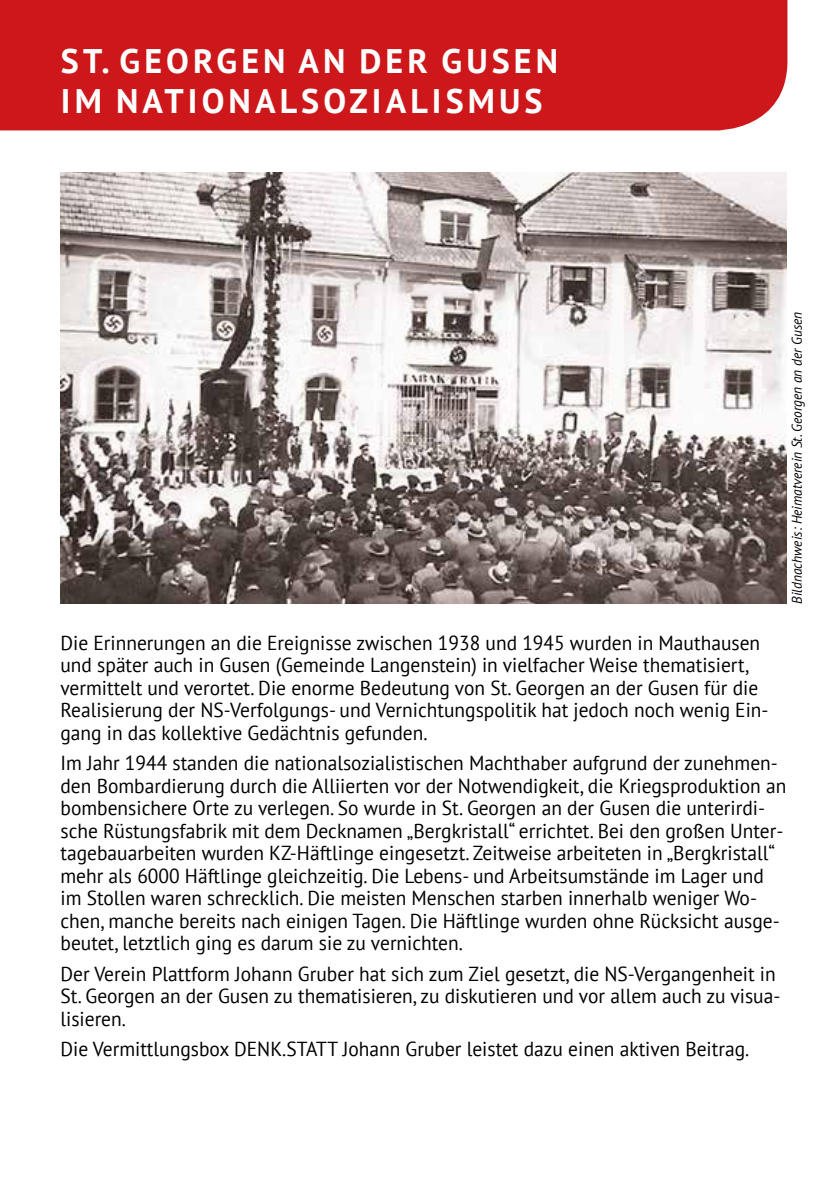
<style>
.page{position:relative;width:840px;height:1191px;background:#fff}
.page>*{position:absolute;margin:0;border:0;box-sizing:border-box;transform-origin:0 0}
.t1{font:700 34px/40px "PT Sans";letter-spacing:.12em;color:#fff}
.t2{font:20.2px/22.4px "PT Sans";color:#000;scale:.96 1}
.t3{font:italic 14px "PT Sans";color:#000;scale:.96 1}
</style>
<div class="page">
<img style="left:60px;top:173px;width:726px;height:430px">
<div style="left:0;top:0;width:787px;height:130px;background:#cd171a"></div>
<h1 class="t1" style="left:61px;top:41px;width:108px">ST. GEORGEN</h1>
<h1 class="t1" style="left:61px;top:41px;width:474px;text-indent:237px">AN DER GUSEN<br>IM NATI ONALSOZIALISM</h1>
<h1 class="t1" style="left:499px;top:81px;width:43px">US</h1>
<p class="t3" style="left:787px;top:603px;width:305px;rotate:-90deg">Bildnachweis: Heimatverein St. Georgen an der Gusen</p>
<p class="t2" style="left:60px;top:631px;width:738px">Die Erinnerungen an die Ereignisse zwischen 1938 und 1945 wurden in Mauthausen und später auch in Gusen (Gemeinde Langenstein) in vielfacher Weise thematisiert, vermittelt und verortet. Die enorme Bedeutung von St. Georgen an der Gusen für die Realisierung der NS-Verfolgungs- und Vernichtungspolitik hat jedoch noch wenig Ein&shy;gang in das kollektive Gedächtnis gefunden.</p>
<p class="t2" style="left:60px;top:751px;width:757px">Im Jahr 1944 standen die nationalsozialistischen Machthaber aufgrund der zunehmen&shy;den Bombardierung durch die Alliierten vor der Notwendigkeit, die Kriegsproduktion an bombensichere Orte zu verlegen. So wurde in St. Georgen an der Gusen die unterirdi&shy;sche Rüstungsfabrik mit dem Decknamen „Bergkristall“ errichtet. Bei den großen Unter&shy;tagebauarbeiten wurden KZ-Häftlinge eingesetzt. Zeitweise arbeiteten in „Bergkristall“ mehr als 6000 Häftlinge gleichzeitig. Die Lebens- und Arbeitsumstände im Lager und im Stollen waren schrecklich. Die meisten Menschen starben innerhalb weniger Wo&shy;chen, manche bereits nach einigen Tagen. Die Häftlinge wurden ohne Rücksicht ausge&shy;beutet, letztlich ging es darum sie zu vernichten.</p>
<p class="t2" style="left:60px;top:962px;width:751px">Der Verein Plattform Johann Gruber hat sich zum Ziel gesetzt, die NS-Vergangenheit in<br>St. Georgen an der Gusen zu thematisieren, zu diskutieren und vor allem auch zu visua&shy;lisieren.</p>
<p class="t2" style="left:60px;top:1037px;width:718px">Die Vermittlungsbox DENK.STATT Johann Gruber leistet dazu einen aktiven Beitrag.</p>
</div>
